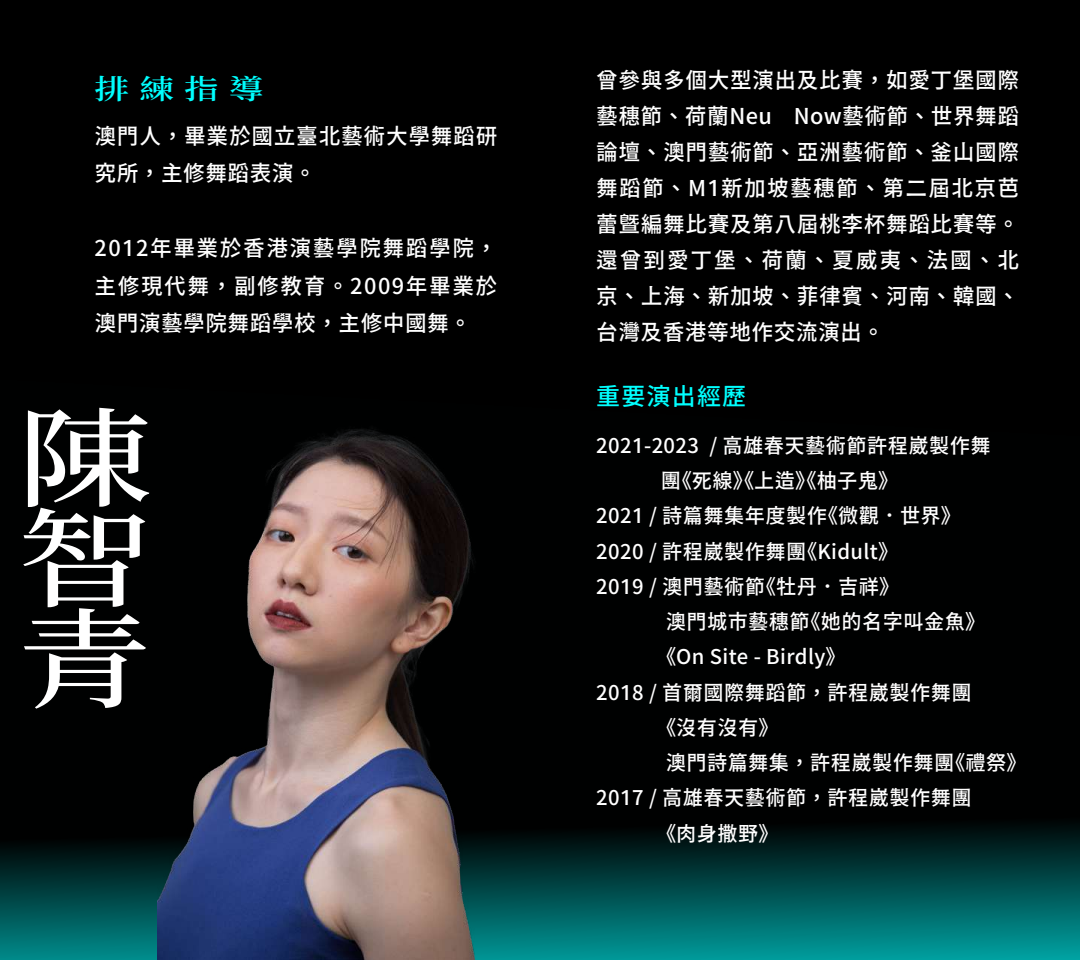
<style>
.page{position:relative;width:1080px;height:960px;background:#000}
.page>*{position:absolute;margin:0;border:0;box-sizing:border-box;transform-origin:0 0}
.t1{font:500 108px/100.6px "Noto Serif CJ Ktc";color:#fff;text-align:justify;scale:1.25 1}
.t2{font:600 27.6px "Noto Serif CJ Ktc";color:#0ff;scale:1.25 1}
.t3{font:24px "Gen Yo Gothic TW M";letter-spacing:.05em;color:#0ff}
.t4{font:21.75px/36px "Gen Seki Gothic TW M";letter-spacing:.03em;color:#fff;text-align:justify}
.t5{font:20.25px "Gen Seki Gothic TW M";letter-spacing:.02em;color:#fff}
</style>
<div class="page">
<svg style="left:0;top:825px;width:1080px;height:135px;background:#004d4d"></svg>
<img style="left:157px;top:429px;width:321px;height:531px">
<p class="t2" style="left:94px;top:73px;width:137px">排練指導</p>
<p class="t4" style="left:94px;top:117px;width:404px;line-height:37.5px">澳門人，畢業於國立臺北藝術大學舞蹈研究所，主修舞蹈表演。</p>
<p class="t4" style="left:94px;top:230px;width:404px;line-height:37.5px">2012年畢業於香港演藝學院舞蹈學院，主修現代舞，副修教育。2009年畢業於澳門演藝學院舞蹈學校，主修中國舞。</p>
<h1 class="t1" style="left:17px;top:411px;width:109px">陳智青</h1>
<p class="t4" style="left:596px;top:62px;width:425px">曾參與多個大型演出及比賽，如愛丁堡國際藝穗節、荷蘭Neu Now藝術節、世界舞蹈論壇、澳門藝術節、亞洲藝術節、釜山國際舞蹈節、M1新加坡藝穗節、第二屆北京芭蕾暨編舞比賽及第八屆桃李杯舞蹈比賽等。還曾到愛丁堡、荷蘭、夏威夷、法國、北京、上海、新加坡、菲律賓、河南、韓國、台灣及香港等地作交流演出。</p>
<p class="t3" style="left:596px;top:382px;width:151px">重要演出經歷</p>
<p class="t5" style="left:596px;top:434px;width:396px">2021-2023 / 高雄春天藝術節許程崴製作舞</p>
<p class="t5" style="left:661px;top:469px;width:230px">團《死線》《上造》《柚子鬼》</p>
<p class="t5" style="left:596px;top:504px;width:357px">2021 / 詩篇舞集年度製作《微觀．世界》</p>
<p class="t5" style="left:596px;top:540px;width:294px">2020 / 許程崴製作舞團《Kidult》</p>
<p class="t5" style="left:596px;top:575px;width:295px">2019 / 澳門藝術節《牡丹．吉祥》</p>
<p class="t5" style="left:666px;top:610px;width:311px">澳門城市藝穗節《她的名字叫金魚》</p>
<p class="t5" style="left:666px;top:645px;width:172px">《On Site - Birdly》</p>
<p class="t5" style="left:596px;top:681px;width:377px">2018 / 首爾國際舞蹈節，許程崴製作舞團</p>
<p class="t5" style="left:666px;top:716px;width:105px">《沒有沒有》</p>
<p class="t5" style="left:666px;top:751px;width:353px">澳門詩篇舞集，許程崴製作舞團《禮祭》</p>
<p class="t5" style="left:596px;top:786px;width:377px">2017 / 高雄春天藝術節，許程崴製作舞團</p>
<p class="t5" style="left:666px;top:822px;width:105px">《肉身撒野》</p>
</div>
